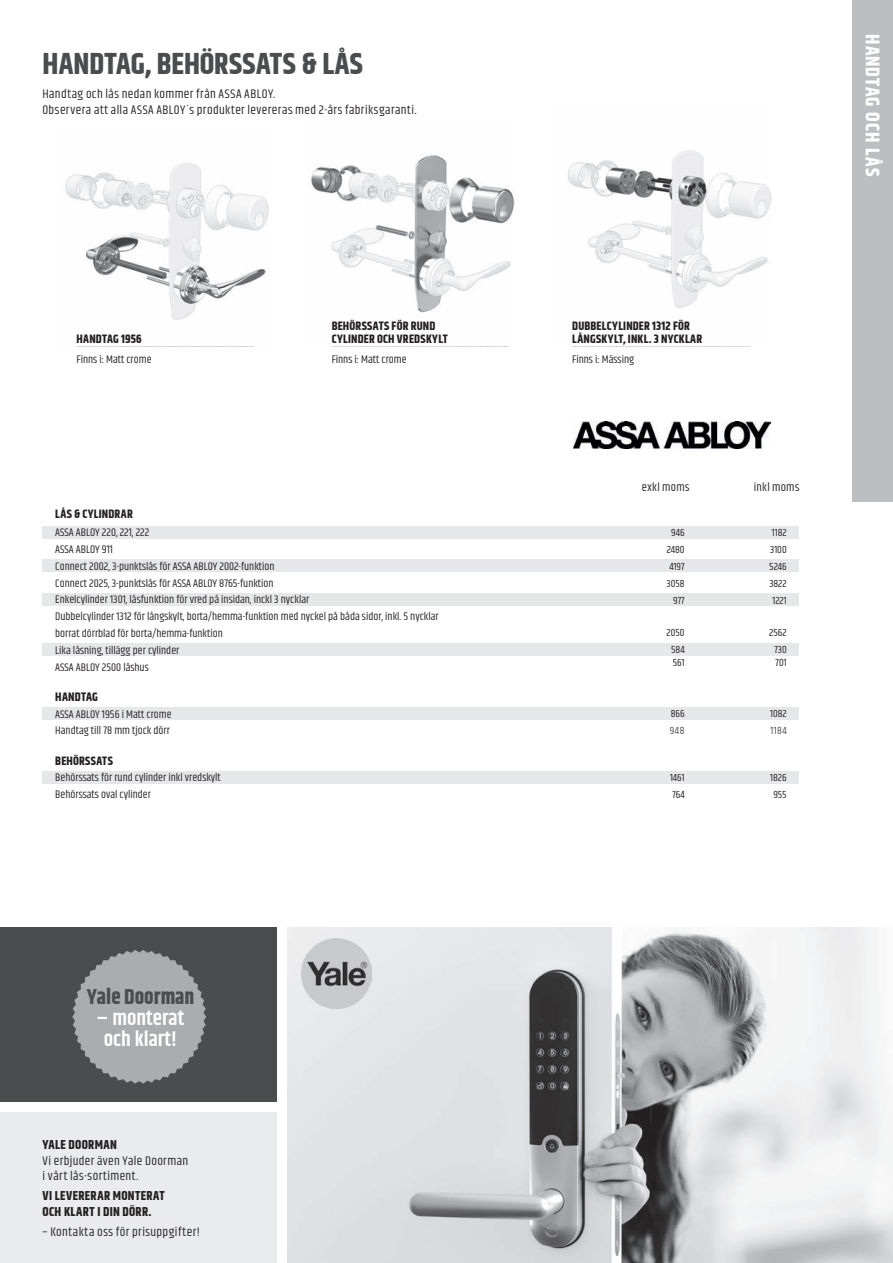
<style>
.page{position:relative;width:893px;height:1263px;background:#fff}
.page>*{position:absolute;margin:0;border:0;box-sizing:border-box;transform-origin:0 0}
.t1{font:700 30px "Khand";letter-spacing:.01em;color:#4b4c4d}
.t2{font:600 21.15px/21.1px "Khand";color:#fff;text-align:center}
.t3{font:700 21.15px "Khand";color:#4b4c4d}
.t4{font:700 19.5px "Khand";letter-spacing:.055em;color:#fff}
.t5{font:12.75px/15.8px "Khand";letter-spacing:.035em;color:#231f20}
.t6{font:700 12.75px/15.8px "Khand";letter-spacing:.03em;color:#231f20}
.t7{font:700 12.15px "Khand";letter-spacing:.02em;color:#231f20}
.t8{font:700 12px/13.5px "Khand";letter-spacing:.015em;color:#231f20}
.t9{font:12px "Khand";letter-spacing:.025em;color:#231f20}
.t10{font:11.25px/16.8px "Khand";color:#231f20}
.t11{font:10.5px "Khand";color:#231f20}
.t12{font:10.5px "Khand";letter-spacing:.055em;color:#4b4c4d}
</style>
<div class="page">
<img style="left:311px;top:155px;width:204px;height:158px">
<img style="left:65px;top:162px;width:204px;height:158px">
<img style="left:567px;top:150px;width:204px;height:158px">
<svg style="left:572px;top:346px;width:178px;height:1px"></svg>
<svg style="left:332px;top:346px;width:177px;height:1px"></svg>
<svg style="left:77px;top:346px;width:177px;height:1px"></svg>
<div style="left:0;top:927px;width:276px;height:174px;background:#4b4c4d"></div>
<img style="left:287px;top:927px;width:606px;height:336px">
<div style="left:43px;top:526px;width:756px;height:13px;background:#e6e7e9"></div>
<div style="left:43px;top:559px;width:756px;height:13px;background:#e6e7e9"></div>
<div style="left:43px;top:643px;width:756px;height:13px;background:#e6e7e9"></div>
<div style="left:43px;top:593px;width:756px;height:13px;background:#e6e7e9"></div>
<div style="left:43px;top:707px;width:756px;height:13px;background:#e6e7e9"></div>
<div style="left:43px;top:771px;width:756px;height:12px;background:#e6e7e9"></div>
<img style="left:573px;top:421px;width:197px;height:27px">
<div style="left:853px;top:0;width:40px;height:502px;background:#bdbec1"></div>
<div style="left:0;top:1112px;width:276px;height:151px;background:#eaebec"></div>
<svg style="left:72px;top:950px;width:134px;height:133px"></svg>
<img style="left:302px;top:939px;width:70px;height:70px">
<h1 class="t1" style="left:43px;top:43px;width:322px">HANDTAG, BEHÖRSSATS &amp; LÅS</h1>
<p class="t5" style="left:43px;top:87px;width:376px">Handtag och lås nedan kommer från ASSA ABLOY.<br>Observera att alla ASSA ABLOY´s produkter levereras med 2-års fabriksgaranti.</p>
<p class="t8" style="left:332px;top:320px;width:105px">BEHÖRSSATS FÖR RUND</p>
<p class="t8" style="left:77px;top:333px;width:67px">HANDTAG 1956</p>
<p class="t8" style="left:332px;top:333px;width:118px">CYLINDER OCH VREDSKYLT</p>
<p class="t8" style="left:572px;top:320px;width:131px">DUBBELCYLINDER 1312 FÖR<br>LÅNGSKYLT, INKL. 3 NYCKLAR</p>
<p class="t10" style="left:77px;top:352px;width:77px">Finns i: Matt crome</p>
<p class="t10" style="left:332px;top:352px;width:77px">Finns i: Matt crome</p>
<p class="t10" style="left:572px;top:352px;width:63px">Finns i: Mässing</p>
<p class="t8" style="left:55px;top:508px;width:79px">LÅS &amp; CYLINDRAR</p>
<p class="t10" style="left:55px;top:524px;width:385px">ASSA ABLOY 220, 221, 222<br>ASSA ABLOY 911<br>Connect 2002, 3-punktslås för ASSA ABLOY 2002-funktion<br>Connect 2025, 3-punktslås för ASSA ABLOY 8765-funktion<br>Enkelcylinder 1301, låsfunktion för vred på insidan, inckl 3 nycklar<br>Dubbelcylinder 1312 för långskylt, borta/hemma-funktion med nyckel på båda sidor, inkl. 5 nycklar borrat dörrblad för borta/hemma-funktion<br>Lika låsning, tillägg per cylinder<br>ASSA ABLOY 2500 låshus</p>
<p class="t7" style="left:55px;top:689px;width:44px">HANDTAG</p>
<p class="t10" style="left:55px;top:706px;width:118px">ASSA ABLOY 1956 i Matt crome<br>Handtag till 78 mm tjock dörr</p>
<p class="t8" style="left:55px;top:755px;width:59px">BEHÖRSSATS</p>
<p class="t10" style="left:55px;top:770px;width:167px">Behörssats för rund cylinder inkl vredskylt<br>Behörssats oval cylinder</p>
<p class="t9" style="left:642px;top:480px;width:49px">exkl moms</p>
<p class="t9" style="left:754px;top:480px;width:47px">inkl moms</p>
<p class="t11" style="left:671px;top:526px;width:15px">946</p>
<p class="t11" style="left:772px;top:526px;width:16px">1182</p>
<p class="t11" style="left:667px;top:543px;width:19px">2480</p>
<p class="t11" style="left:770px;top:543px;width:18px">3100</p>
<p class="t11" style="left:669px;top:560px;width:17px">4197</p>
<p class="t11" style="left:769px;top:560px;width:19px">5246</p>
<p class="t11" style="left:667px;top:577px;width:19px">3058</p>
<p class="t11" style="left:769px;top:577px;width:19px">3822</p>
<p class="t11" style="left:673px;top:594px;width:13px">977</p>
<p class="t11" style="left:772px;top:594px;width:16px">1221</p>
<p class="t11" style="left:667px;top:626px;width:19px">2050</p>
<p class="t11" style="left:769px;top:626px;width:19px">2562</p>
<p class="t11" style="left:671px;top:643px;width:15px">584</p>
<p class="t11" style="left:774px;top:643px;width:14px">730</p>
<p class="t11" style="left:673px;top:656px;width:13px">561</p>
<p class="t11" style="left:776px;top:656px;width:13px">701</p>
<p class="t11" style="left:671px;top:707px;width:15px">866</p>
<p class="t11" style="left:770px;top:707px;width:18px">1082</p>
<p class="t12" style="left:670px;top:724px;width:16px">948</p>
<p class="t12" style="left:770px;top:724px;width:18px">1184</p>
<p class="t11" style="left:670px;top:771px;width:16px">1461</p>
<p class="t11" style="left:770px;top:771px;width:18px">1826</p>
<p class="t11" style="left:672px;top:788px;width:14px">764</p>
<p class="t11" style="left:773px;top:788px;width:15px">955</p>
<h3 class="t4" style="left:886px;top:34px;width:144px;rotate:90deg">HANDTAG OCH LÅS</h3>
<h2 class="t3" style="left:87px;top:981px;width:109px">Yale Doorman</h2>
<h2 class="t2" style="left:97px;top:1008px;width:89px">– monterat och klart!</h2>
<p class="t6" style="left:43px;top:1137px;width:76px">YALE DOORMAN</p>
<p class="t5" style="left:43px;top:1153px;width:147px">Vi erbjuder även Yale Doorman i vårt lås-sortiment.</p>
<p class="t6" style="left:43px;top:1189px;width:124px">VI LEVERERAR MONTERAT<br>OCH KLART I DIN DÖRR.</p>
<p class="t5" style="left:43px;top:1225px;width:159px">– Kontakta oss för prisuppgifter!</p>
</div>
